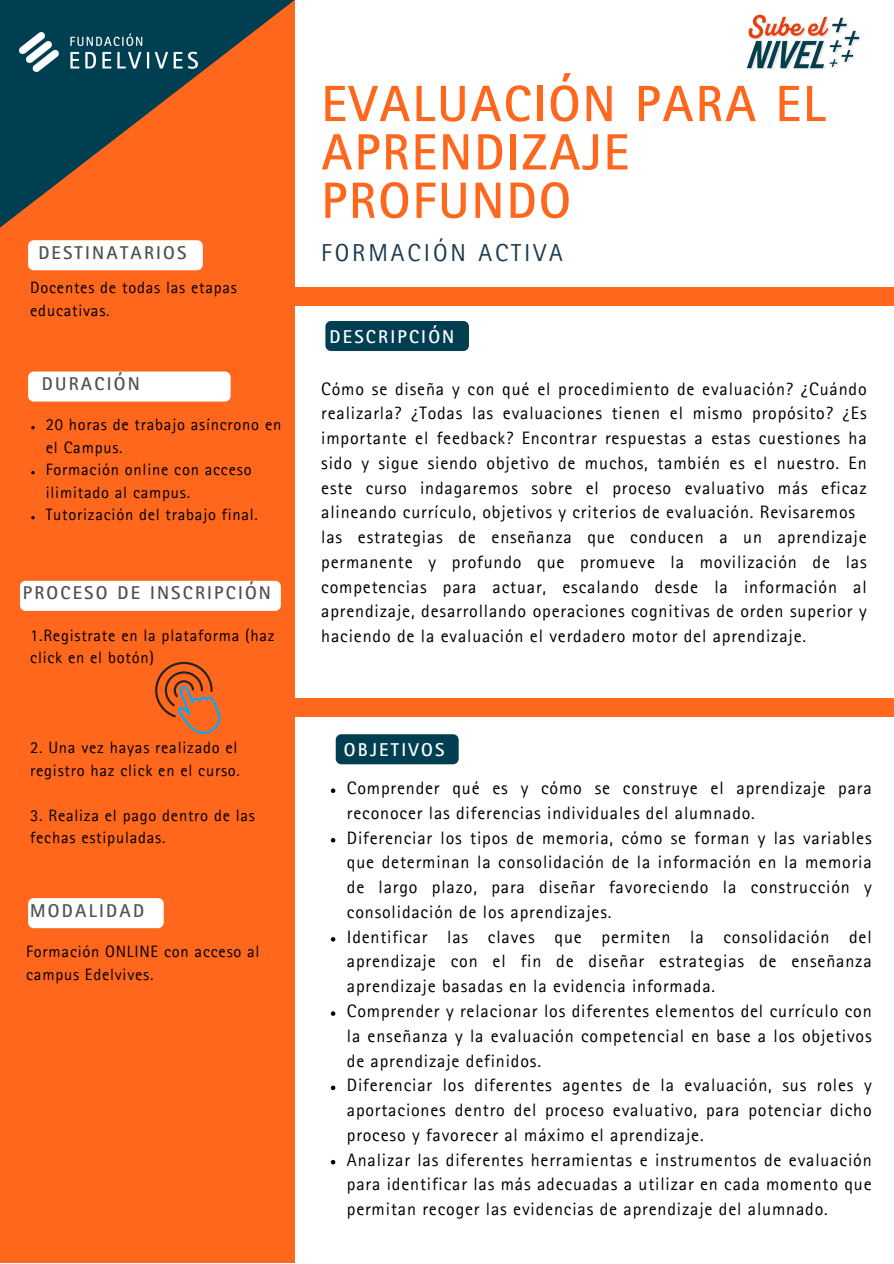
<style>
.page{position:relative;width:894px;height:1264px;background:#fff}
.page>*{position:absolute;margin:0;border:0;box-sizing:border-box;transform-origin:0 0}
.t1{font:700 51px/48.3px "Rotis Sans Serif Pro";letter-spacing:.04em;color:#ff671d}
.t2{font:24.6px "Rotis Sans Serif Pro";letter-spacing:.12em;color:#1c3b4f}
.t3{font:700 18.6px "Rotis Sans Serif Pro";letter-spacing:.12em;color:#515151}
.t4{font:700 18.6px "Rotis Sans Serif Pro";letter-spacing:.12em;color:#fff}
.t5{font:18px/24.8px "Rotis Sans Serif Pro";letter-spacing:.045em;color:#000;text-align:justify}
.t6{font:16.5px/22.5px "Rotis Sans Serif Pro";letter-spacing:.045em;color:#000}
</style>
<div class="page">
<div style="left:281px;top:287px;width:612px;height:18px;background:#ff671d"></div>
<div style="left:335px;top:734px;width:123px;height:30px;background:#003e52;border-radius:6px"></div>
<div style="left:0;top:0;width:295px;height:1263px;background:#ff671d"></div>
<div style="left:28px;top:240px;width:175px;height:30px;background:#fff;border-radius:6px"></div>
<div style="left:325px;top:321px;width:144px;height:30px;background:#003e52;border-radius:6px"></div>
<img style="left:747px;top:14px;width:113px;height:56px">
<svg style="left:0;top:0;width:294px;height:228px"></svg>
<div style="left:291px;top:698px;width:602px;height:18px;background:#ff671d"></div>
<div style="left:28px;top:371px;width:202px;height:30px;background:#fff;border-radius:6px"></div>
<div style="left:20px;top:581px;width:261px;height:30px;background:#fff;border-radius:6px"></div>
<div style="left:28px;top:898px;width:136px;height:30px;background:#fff;border-radius:6px"></div>
<img style="left:20px;top:33px;width:178px;height:38px">
<svg style="left:331px;top:788px;width:4px;height:5px"></svg>
<svg style="left:331px;top:838px;width:4px;height:4px"></svg>
<svg style="left:331px;top:937px;width:4px;height:4px"></svg>
<svg style="left:331px;top:1011px;width:4px;height:4px"></svg>
<svg style="left:331px;top:1085px;width:4px;height:5px"></svg>
<svg style="left:331px;top:1159px;width:4px;height:5px"></svg>
<svg style="left:31px;top:426px;width:4px;height:3px"></svg>
<svg style="left:31px;top:471px;width:4px;height:3px"></svg>
<svg style="left:31px;top:516px;width:4px;height:3px"></svg>
<svg style="left:155px;top:661px;width:65px;height:72px"></svg>
<p class="t3" style="left:38px;top:246px;width:150px">DESTINATARIOS</p>
<p class="t6" style="left:30px;top:278px;width:208px">Docentes de todas las etapas educativas.</p>
<h3 class="t3" style="left:42px;top:377px;width:99px">DURACIÓN</h3>
<p class="t6" style="left:46px;top:416px;width:237px">20 horas de trabajo asíncrono en el Campus.</p>
<h1 class="t6" style="left:46px;top:461px;width:207px">Formación online con acceso ilimitado al campus.</h1>
<h2 class="t6" style="left:46px;top:506px;width:214px">Tutorización del trabajo final.</h2>
<p class="t3" style="left:23px;top:586px;width:249px">PROCESO DE INSCRIPCIÓN</p>
<h4 class="t6" style="left:30px;top:626px;width:246px">1.Registrate en la plataforma (haz click en el botón)</h4>
<p class="t6" style="left:30px;top:739px;width:211px">2. Una vez hayas realizado el registro haz click en el curso.</p>
<h3 class="t6" style="left:30px;top:806px;width:226px">3. Realiza el pago dentro de las fechas estipuladas.</h3>
<p class="t3" style="left:30px;top:903px;width:115px">MODALIDAD</p>
<h3 class="t6" style="left:26px;top:943px;width:235px">Formación ONLINE con acceso al campus Edelvives.</h3>
<p class="t1" style="left:321px;top:87px;width:505px">EVALUACIÓN PARA EL<br>APRENDIZAJE<br>PROFUNDO</p>
<p class="t2" style="left:321px;top:244px;width:243px">FORMACIÓN ACTIVA</p>
<p class="t4" style="left:329px;top:330px;width:126px">DESCRIPCIÓN</p>
<h3 class="t5" style="left:321px;top:379px;width:546px;text-align:left">Cómo se diseña y con qué el procedimiento de evaluación? ¿Cuándo realizarla? ¿Todas las evaluaciones tienen el mismo propósito? ¿Es importante el feedback? Encontrar respuestas a estas cuestiones ha sido y sigue siendo objetivo de muchos, también es el nuestro. En este curso indagaremos sobre el proceso evaluativo más eficaz alineando currículo, objetivos y criterios de evaluación. Revisaremos las estrategias de enseñanza que conducen a un aprendizaje permanente y profundo que promueve la movilización de las competencias para actuar, escalando desde la información al aprendizaje, desarrollando operaciones cognitivas de orden superior y haciendo de la evaluación el verdadero motor del aprendizaje.</h3>
<h3 class="t4" style="left:344px;top:743px;width:102px">OBJETIVOS</h3>
<p class="t5" style="left:347px;top:778px;width:526px">Comprender qué es y cómo se construye el aprendizaje para reconocer las diferencias individuales del alumnado.</p>
<p class="t5" style="left:347px;top:827px;width:526px">Diferenciar los tipos de memoria, cómo se forman y las variables que determinan la consolidación de la información en la memoria de largo plazo, para diseñar favoreciendo la construcción y consolidación de los aprendizajes.</p>
<p class="t5" style="left:347px;top:926px;width:526px">Identificar las claves que permiten la consolidación del aprendizaje con el fin de diseñar estrategias de enseñanza aprendizaje basadas en la evidencia informada.</p>
<p class="t5" style="left:347px;top:1001px;width:526px">Comprender y relacionar los diferentes elementos del currículo con la enseñanza y la evaluación competencial en base a los objetivos de aprendizaje definidos.</p>
<h3 class="t5" style="left:347px;top:1075px;width:526px">Diferenciar los diferentes agentes de la evaluación, sus roles y aportaciones dentro del proceso evaluativo, para potenciar dicho proceso y favorecer al máximo el aprendizaje.</h3>
<p class="t5" style="left:347px;top:1149px;width:526px">Analizar las diferentes herramientas e instrumentos de evaluación para identificar las más adecuadas a utilizar en cada momento que permitan recoger las evidencias de aprendizaje del alumnado.</p>
</div>
